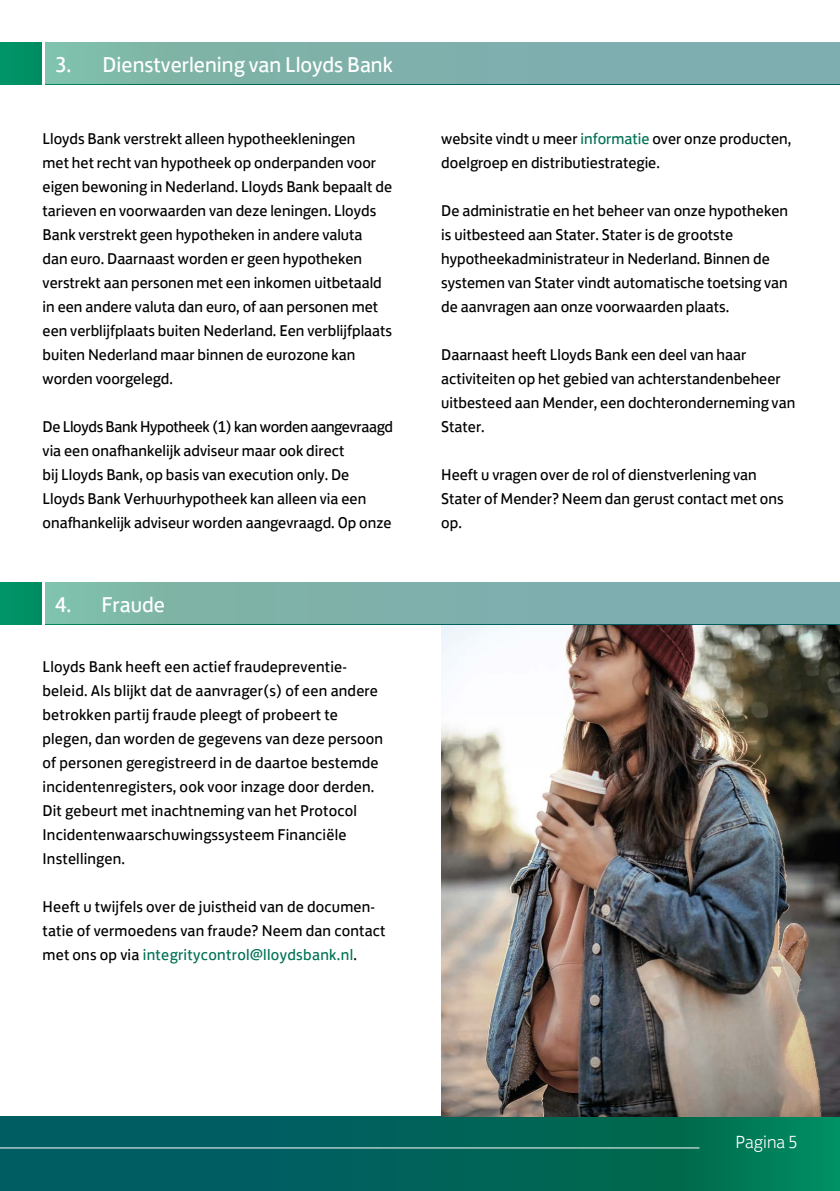
<style>
.page{position:relative;width:840px;height:1191px;background:#fff}
.page>*{position:absolute;margin:0;border:0;box-sizing:border-box;transform-origin:0 0}
.t1{font:22px "Lloyds Bank Jack";color:#fff}
.t2{font:300 18px "Lloyds Bank Jack";color:#fff}
.t3{font:16px/24px "Lloyds Bank Jack";color:#000}
.s1{color:#007254}
</style>
<div class="page">
<svg style="left:0;top:1116px;width:839px;height:75px;background:#01675b"></svg>
<hr style="left:0;top:1147px;width:699px;height:1px;background:#fff">
<img style="left:441px;top:624px;width:398px;height:492px">
<div style="left:0;top:43px;width:839px;height:41px;background:#009165"></div>
<div style="left:45px;top:43px;width:794px;height:41px;background:linear-gradient(to right,#7fb8a7,#7faab1)"></div>
<hr style="left:43px;top:42px;width:2px;height:42px;background:#fff">
<div style="left:0;top:583px;width:839px;height:41px;background:#009165"></div>
<div style="left:45px;top:583px;width:794px;height:41px;background:linear-gradient(to right,#7fb8a7,#7faab1)"></div>
<hr style="left:43px;top:582px;width:2px;height:42px;background:#fff">
<h1 class="t1" style="left:55px;top:46px;width:339px">3. Dienstverlening van Lloyds Bank</h1>
<p class="t3" style="left:43px;top:125px;width:351px">Lloyds Bank verstrekt alleen hypotheekleningen<br>met het recht van hypotheek op onderpanden voor eigen bewoning in Nederland. Lloyds Bank bepaalt de tarieven en voorwaarden van deze leningen. Lloyds Bank verstrekt geen hypotheken in andere valuta<br>dan euro. Daarnaast worden er geen hypotheken verstrekt aan personen met een inkomen uitbetaald in een andere valuta dan euro, of aan personen met een verblijfplaats buiten Nederland. Een verblijfplaats buiten Nederland maar binnen de eurozone kan worden voorgelegd.</p>
<p class="t3" style="left:43px;top:413px;width:352px">De Lloyds Bank Hypotheek (1) kan worden aangevraagd via een onafhankelijk adviseur maar ook direct<br>bij Lloyds Bank, op basis van execution only. De Lloyds Bank Verhuurhypotheek kan alleen via een onafhankelijk adviseur worden aangevraagd. Op onze</p>
<h1 class="t1" style="left:55px;top:586px;width:111px">4. Fraude</h1>
<p class="t3" style="left:43px;top:653px;width:342px">Lloyds Bank heeft een actief fraudepreventie&shy;beleid. Als blijkt dat de aanvrager(s) of een andere betrokken partij fraude pleegt of probeert te plegen, dan worden de gegevens van deze persoon of personen geregistreerd in de daartoe bestemde incidentenregisters, ook voor inzage door derden.<br>Dit gebeurt met inachtneming van het Protocol Incidentenwaarschuwingssysteem Financiële Instellingen.</p>
<p class="t3" style="left:43px;top:893px;width:344px">Heeft u twijfels over de juistheid van de documen&shy;tatie of vermoedens van fraude? Neem dan contact met ons op via <span class="s1">integritycontrol@lloydsbank.nl</span>.</p>
<p class="t3" style="left:441px;top:125px;width:351px">website vindt u meer <span class="s1">informatie</span> over onze producten, doelgroep en distributiestrategie.</p>
<p class="t3" style="left:441px;top:197px;width:348px">De administratie en het beheer van onze hypotheken is uitbesteed aan Stater. Stater is de grootste hypotheekadministrateur in Nederland. Binnen de systemen van Stater vindt automatische toetsing van de aanvragen aan onze voorwaarden plaats.</p>
<p class="t3" style="left:441px;top:341px;width:355px">Daarnaast heeft Lloyds Bank een deel van haar activiteiten op het gebied van achterstandenbeheer uitbesteed aan Mender, een dochteronderneming van Stater.</p>
<p class="t3" style="left:441px;top:461px;width:344px">Heeft u vragen over de rol of dienstverlening van<br>Stater of Mender? Neem dan gerust contact met ons op.</p>
<p class="t2" style="left:735px;top:1127px;width:63px">Pagina 5</p>
</div>
